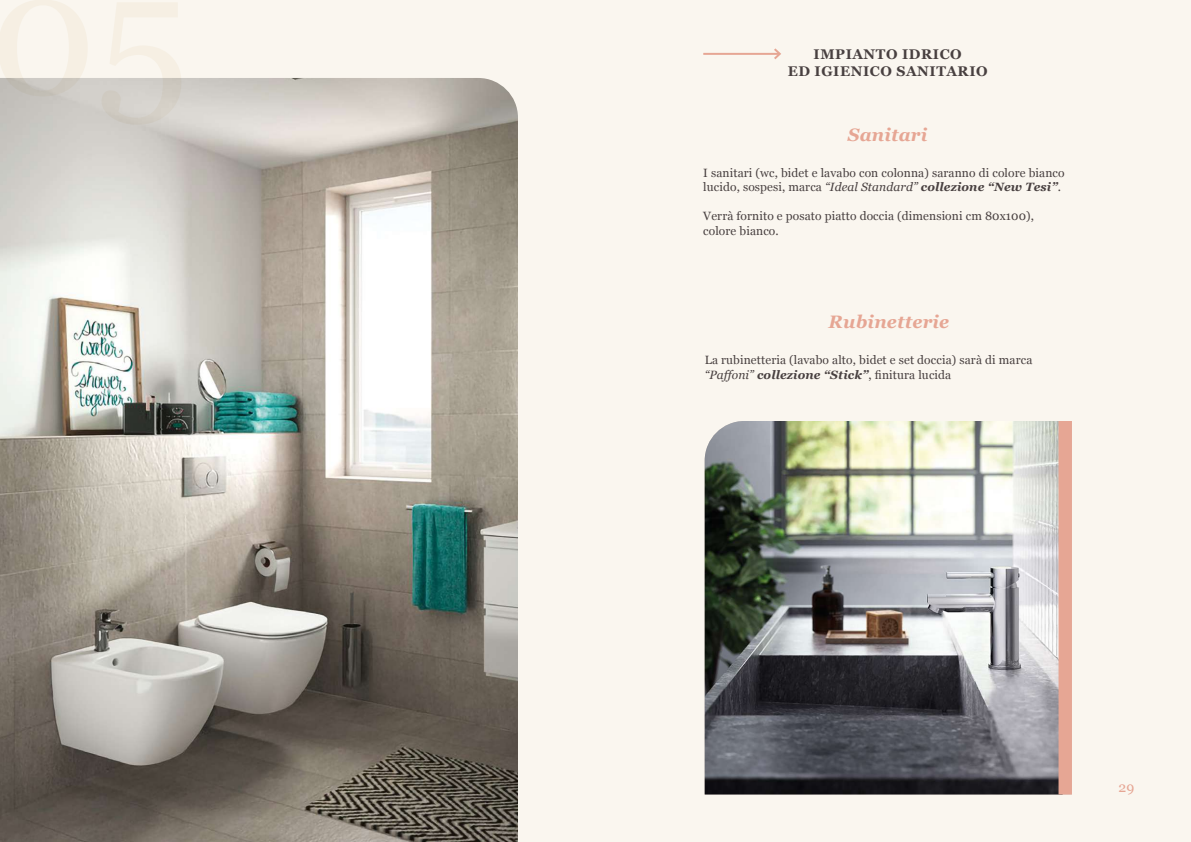
<style>
.page{position:relative;width:1191px;height:842px;background:#faf6ef}
.page>*{position:absolute;margin:0;border:0;box-sizing:border-box;transform-origin:0 0}
.t1{font:italic 700 18px "Georgia";letter-spacing:.01em;color:#e6a694}
.t2{font:700 14px/16.8px "Georgia";letter-spacing:.04em;color:#484040;text-align:center}
.t3{font:14px "Georgia";color:#e6a694}
.t4{font:12px/14.4px "Georgia";letter-spacing:.01em;color:#484040}
.s1{font-style:italic}
.s2{font-weight:700;font-style:italic}
</style>
<div class="page">
<hr style="left:703px;top:53px;width:77px;height:2px;background:#e6a694">
<svg style="left:772px;top:48px;width:9px;height:11px"></svg>
<img style="left:0;top:78px;width:518px;height:764px">
<img style="left:704px;top:421px;width:354px;height:373px">
<div style="left:1058px;top:421px;width:14px;height:373px;background:#e6a694"></div>
<p class="t2" style="left:787px;top:46px;width:201px">IMPIANTO IDRICO<br>ED IGIENICO SANITARIO</p>
<h1 class="t1" style="left:848px;top:121px;width:81px">Sanitari</h1>
<p class="t4" style="left:703px;top:165px;width:363px">I sanitari (wc, bidet e lavabo con colonna) saranno di colore bianco lucido, sospesi, marca <span class="s1">“Ideal Standard”</span> <span class="s2">collezione “New Tesi”</span>.</p>
<p class="t4" style="left:703px;top:208px;width:332px">Verrà fornito e posato piatto doccia (dimensioni cm 80x100), colore bianco.</p>
<h1 class="t1" style="left:828px;top:308px;width:122px">Rubinetterie</h1>
<p class="t4" style="left:704px;top:352px;width:329px">La rubinetteria (lavabo alto, bidet e set doccia) sarà di marca <span class="s1">“Paffoni”</span> <span class="s2">collezione “Stick”</span>, finitura lucida</p>
<p class="t3" style="left:1118px;top:777px;width:17px">29</p>
</div>
